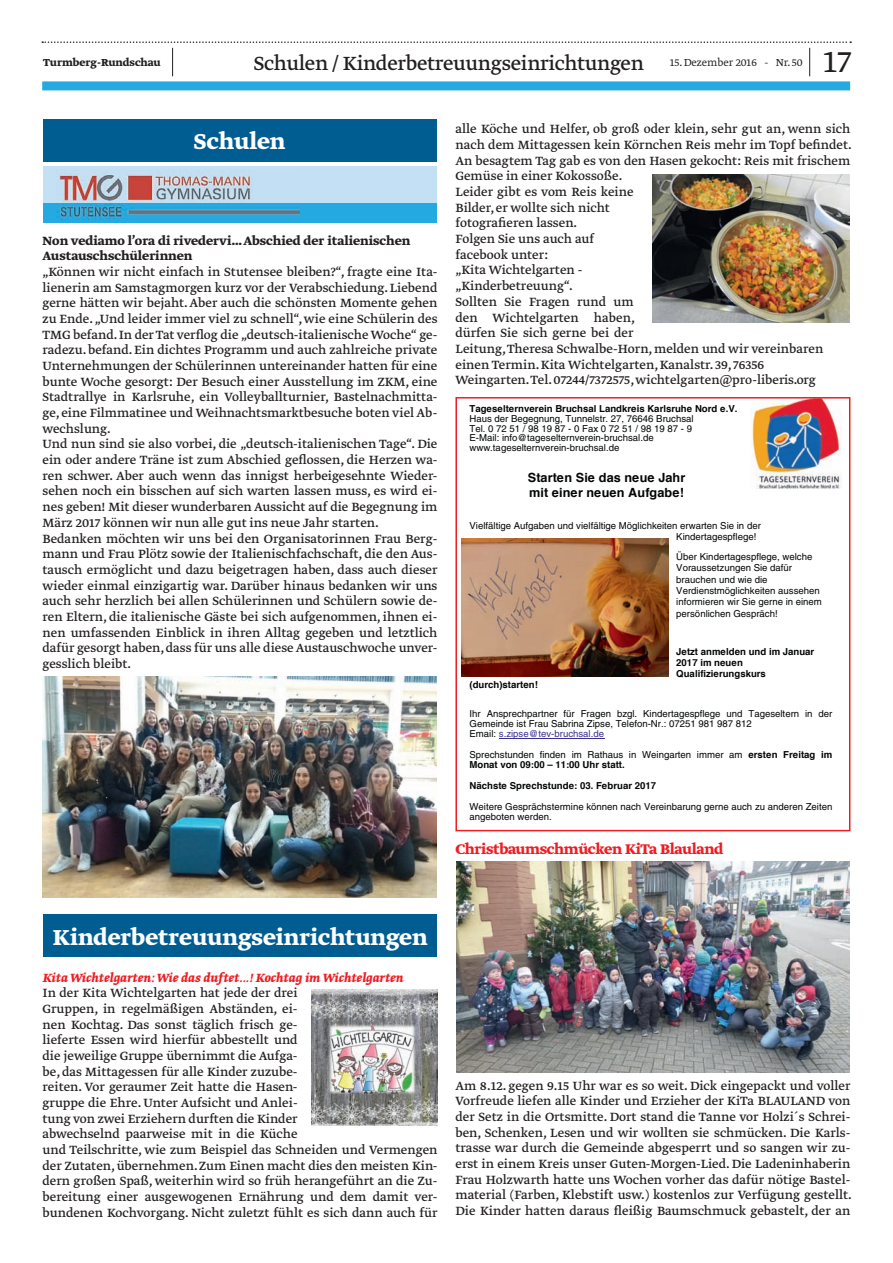
<style>
.page{position:relative;width:893px;height:1263px;background:#fff}
.page>*{position:absolute;margin:0;border:0;box-sizing:border-box;transform-origin:0 0}
.t1{font:300 36px "Greta Text Std";color:#231f20}
.t2{font:700 25.5px "Greta Text Std";color:#fff}
.t3{font:22.5px "Greta Text Std";letter-spacing:-.015em;color:#231f20}
.t4{font:700 16.5px "Greta Text Std";letter-spacing:-.02em;color:#ee1d23}
.t5{font:14.1px/15.8px "Greta Text Std";color:#231f20}
.t6{font:700 14.1px/15.8px "Greta Text Std";color:#231f20}
.t7{font:italic 700 14.1px "Greta Text Std";color:#ee1d23}
.t8{font:700 12.6px/14.9px "Helvetica";letter-spacing:.005em;color:#030505}
.t9{font:700 12px "Greta Text Std";color:#231f20}
.t10{font:9.6px/11.4px "Helvetica";color:#030505}
.t11{font:700 9.6px/11.1px "Helvetica";color:#030505}
.s1{font-weight:300;font-size:12px}
.s2{color:#3a2f92}
.s3{font-weight:700}
</style>
<div class="page">
<div style="left:42px;top:81px;width:808px;height:9px;background:#24aae1"></div>
<svg style="left:42px;top:41px;width:809px;height:35px"></svg>
<div style="left:43px;top:119px;width:393px;height:43px;background:#005d91"></div>
<div style="left:43px;top:166px;width:393px;height:57px;background:#c3e0f4"></div>
<div style="left:43px;top:203px;width:393px;height:20px;background:#24aae1"></div>
<img style="left:57px;top:171px;width:242px;height:48px">
<img style="left:43px;top:676px;width:393px;height:221px">
<div style="left:44px;top:915px;width:393px;height:42px;background:#005d91"></div>
<img style="left:312px;top:990px;width:125px;height:135px">
<img style="left:652px;top:175px;width:197px;height:147px">
<hr style="left:499px;top:738px;width:105px;height:1px;background:#3a2f92">
<img style="left:752px;top:400px;width:89px;height:88px">
<img style="left:461px;top:538px;width:207px;height:138px">
<div style="left:455px;top:397px;width:395px;height:434px;border:2px solid #ee1d23"></div>
<img style="left:456px;top:861px;width:394px;height:212px">
<p class="t9" style="left:43px;top:56px;width:119px">Turmberg-Rundschau</p>
<h3 class="t3" style="left:254px;top:50px;width:550px">Schulen / Kinderbetreuungseinrichtungen <span class="s1">15. Dezember 2016 - Nr. 50</span></h3>
<h1 class="t1" style="left:823px;top:41px;width:29px">17</h1>
<h2 class="t2" style="left:194px;top:127px;width:93px">Schulen</h2>
<p class="t6" style="left:43px;top:233px;width:369px">Non vediamo l’ora di rivedervi… Abschied der italienischen<br>Austauschschülerinnen</p>
<p class="t5" style="left:43px;top:265px;width:396px">„Können wir nicht einfach in Stutensee bleiben?“, fragte eine Ita&shy;lienerin am Samstagmorgen kurz vor der Verabschiedung. Liebend gerne hätten wir bejaht. Aber auch die schönsten Momente gehen zu Ende. „Und leider immer viel zu schnell“, wie eine Schülerin des TMG befand. In der Tat verflog die „deutsch-italienische Woche“ ge&shy;radezu. befand. Ein dichtes Programm und auch zahlreiche private Unternehmungen der Schülerinnen untereinander hatten für eine bunte Woche gesorgt: Der Besuch einer Ausstellung im ZKM, eine Stadtrallye in Karlsruhe, ein Volleyballturnier, Bastelnachmitta&shy;ge, eine Filmmatinee und Weihnachtsmarktbesuche boten viel Ab&shy;wechslung.<br>Und nun sind sie also vorbei, die „deutsch-italienischen Tage“. Die ein oder andere Träne ist zum Abschied geflossen, die Herzen wa&shy;ren schwer. Aber auch wenn das innigst herbeigesehnte Wieder&shy;sehen noch ein bisschen auf sich warten lassen muss, es wird ei&shy;nes geben! Mit dieser wunderbaren Aussicht auf die Begegnung im März 2017 können wir nun alle gut ins neue Jahr starten.<br>Bedanken möchten wir uns bei den Organisatorinnen Frau Berg&shy;mann und Frau Plötz sowie der Italienischfachschaft, die den Aus&shy;tausch ermöglicht und dazu beigetragen haben, dass auch dieser wieder einmal einzigartig war. Darüber hinaus bedanken wir uns auch sehr herzlich bei allen Schülerinnen und Schülern sowie de&shy;ren Eltern, die italienische Gäste bei sich aufgenommen, ihnen ei&shy;nen umfassenden Einblick in ihren Alltag gegeben und letztlich dafür gesorgt haben, dass für uns alle diese Austauschwoche unver&shy;gesslich bleibt.</p>
<p class="t5" style="left:455px;top:122px;width:398px">alle Köche und Helfer, ob groß oder klein, sehr gut an, wenn sich nach dem Mittagessen kein Körnchen Reis mehr im Topf befindet.<br>An besagtem Tag gab es von den Hasen gekocht: Reis mit frischem Gemüse in einer Kokossoße.<br>Leider gibt es vom Reis keine<br>Bilder, er wollte sich nicht<br>fotografieren lassen.<br>Folgen Sie uns auch auf<br>facebook unter:<br>„Kita Wichtelgarten -<br>„Kinderbetreuung“.<br>Sollten Sie Fragen rund um<br>den Wichtelgarten haben,<br>dürfen Sie sich gerne bei der<br>Leitung, Theresa Schwalbe-Horn, melden und wir vereinbaren einen Termin. Kita Wichtelgarten, Kanalstr. 39, 76356<br>Weingarten. Tel. 07244/7372575, wichtelgarten@pro-liberis.org</p>
<p class="t11" style="left:469px;top:403px;width:269px">Tageselternverein Bruchsal Landkreis Karlsruhe Nord e.V.</p>
<p class="t10" style="left:469px;top:413px;width:226px;line-height:9.9px">Haus der Begegnung, Tunnelstr. 27, 76646 Bruchsal Tel. 0 72 51 / 98 19 87 - 0 Fax 0 72 51 / 98 19 87 - 9<br>E-Mail: info@tageselternverein-bruchsal.de www.tageselternverein-bruchsal.de</p>
<p class="t8" style="left:528px;top:471px;width:159px">Starten Sie das neue Jahr mit einer neuen Aufgabe!</p>
<p class="t10" style="left:676px;top:520px;width:86px;text-indent:-207px">Vielfältige Aufgaben und vielfältige Möglichkeiten erwarten Sie in der<br>Kindertagespflege!</p>
<p class="t10" style="left:676px;top:551px;width:147px">Über Kindertagespflege, welche<br>Voraussetzungen Sie dafür brauchen und wie die<br>Verdienstmöglichkeiten aussehen informieren wir Sie gerne in einem persönlichen Gespräch!</p>
<p class="t11" style="left:676px;top:646px;width:139px">Jetzt anmelden und im Januar<br>2017 im neuen<br>Qualifizierungskurs</p>
<p class="t11" style="left:469px;top:679px;width:70px">(durch)starten!</p>
<p class="t10" style="left:469px;top:709px;width:364px;line-height:9.9px">Ihr Ansprechpartner für Fragen bzgl. Kindertagespflege und Tageseltern in der<br>Gemeinde ist Frau Sabrina Zipse, Telefon-Nr.: 07251 981 987 812<br>Email: <span class="s2">s.zipse@tev-bruchsal.de</span></p>
<p class="t10" style="left:469px;top:750px;width:364px;line-height:9.8px">Sprechstunden finden im Rathaus in Weingarten immer am <span class="s3">ersten Freitag im<br>Monat von 09:00 – 11:00 Uhr statt.</span></p>
<p class="t11" style="left:469px;top:780px;width:188px">Nächste Sprechstunde: 03. Februar 2017</p>
<p class="t10" style="left:469px;top:801px;width:364px;line-height:10.1px">Weitere Gesprächstermine können nach Vereinbarung gerne auch zu anderen Zeiten angeboten werden.</p>
<p class="t4" style="left:455px;top:840px;width:269px">Christbaumschmücken KiTa Blauland</p>
<h2 class="t2" style="left:53px;top:922px;width:376px">Kinderbetreuungseinrichtungen</h2>
<p class="t7" style="left:43px;top:969px;width:363px">Kita Wichtelgarten: Wie das duftet...! Kochtag im Wichtelgarten</p>
<p class="t5" style="left:43px;top:986px;width:396px">In der Kita Wichtelgarten hat jede der drei<br>Gruppen, in regelmäßigen Abständen, ei-<br>nen Kochtag. Das sonst täglich frisch ge-<br>lieferte Essen wird hierfür abbestellt und<br>die jeweilige Gruppe übernimmt die Aufga-<br>be, das Mittagessen für alle Kinder zuzube-<br>reiten. Vor geraumer Zeit hatte die Hasen-<br>gruppe die Ehre. Unter Aufsicht und Anlei-<br>tung von zwei Erziehern durften die Kinder<br>abwechselnd paarweise mit in die Küche<br>und Teilschritte, wie zum Beispiel das Schneiden und Vermengen der Zutaten, übernehmen. Zum Einen macht dies den meisten Kin&shy;dern großen Spaß, weiterhin wird so früh herangeführt an die Zu&shy;bereitung einer ausgewogenen Ernährung und dem damit ver&shy;bundenen Kochvorgang. Nicht zuletzt fühlt es sich dann auch für</p>
<p class="t5" style="left:455px;top:1078px;width:398px;text-align:justify">Am 8.12. gegen 9.15 Uhr war es so weit. Dick eingepackt und voller Vorfreude liefen alle Kinder und Erzieher der KiTa BLAULAND von der Setz in die Ortsmitte. Dort stand die Tanne vor Holzi´s Schrei&shy;ben, Schenken, Lesen und wir wollten sie schmücken. Die Karls&shy;trasse war durch die Gemeinde abgesperrt und so sangen wir zu&shy;erst in einem Kreis unser Guten-Morgen-Lied. Die Ladeninhaberin Frau Holzwarth hatte uns Wochen vorher das dafür nötige Bastel&shy;material (Farben, Klebstift usw.) kostenlos zur Verfügung gestellt.<br>Die Kinder hatten daraus fleißig Baumschmuck gebastelt, der an</p>
</div>
